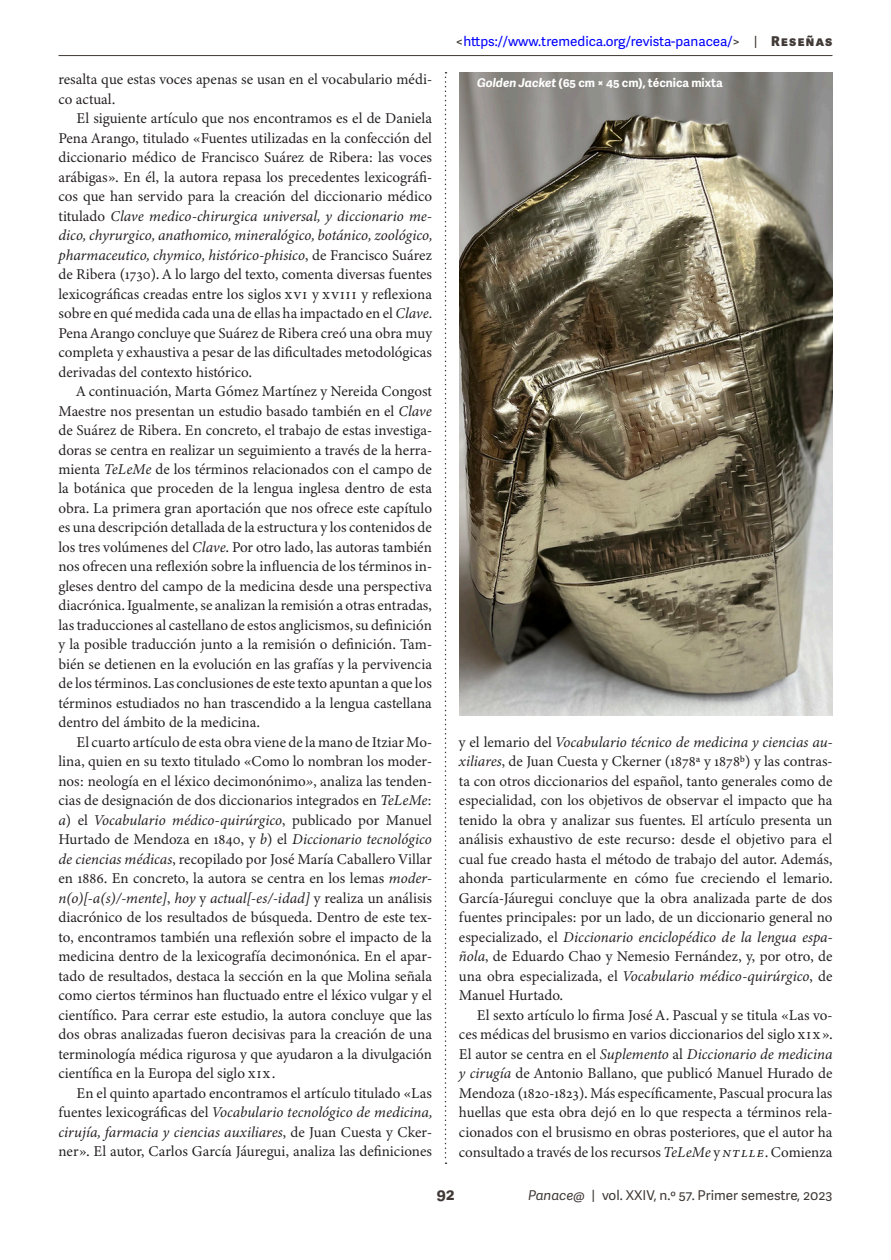
<style>
.page{position:relative;width:891px;height:1260px;background:#fff}
.page>*{position:absolute;margin:0;border:0;box-sizing:border-box;transform-origin:0 0}
.t1{font:700 16.5px "Adelle Sans";color:#403935}
.t2{font:15px/19.5px "Minion 3";letter-spacing:-.005em;color:#231f20;text-align:justify}
.t3{font:13.5px "Adelle Sans";color:#00f}
.t4{font:13.5px "Adelle Sans";color:#403935}
.t5{font:700 12px "Adelle Sans";color:#fff}
.s1{font-style:italic}
.s2{color:#403935}
.s3{font-weight:800;color:#403935}
.s4{font-family:"Minion Pro";font-style:italic}
</style>
<div class="page">
<hr style="left:58px;top:55px;width:774px;height:1px;background:#403935">
<svg style="left:445px;top:72px;width:2px;height:1092px"></svg>
<img style="left:459px;top:72px;width:373px;height:644px">
<p class="t2" style="left:58px;top:69px;width:375px">resalta que estas voces apenas se usan en el vocabulario médi&shy;co actual.</p>
<p class="t2" style="left:58px;top:108px;width:375px;text-indent:18px">El siguiente artículo que nos encontramos es el de Daniela Pena Arango, titulado «Fuentes utilizadas en la confección del diccionario médico de Francisco Suárez de Ribera: las voces arábigas». En él, la autora repasa los precedentes lexicográfi&shy;cos que han servido para la creación del diccionario médico titulado <span class="s1">Clave medico-chirurgica universal, y diccionario me&shy;dico, chyrurgico, anathomico, mineralógico, botánico, zoológico, pharmaceutico, chymico, histórico-phisico</span>, de Francisco Suárez de Ribera (1730). A lo largo del texto, comenta diversas fuentes lexicográficas creadas entre los siglos xvi y xviii y reflexiona sobre en qué medida cada una de ellas ha impactado en el <span class="s1">Clave.<br></span>Pena Arango concluye que Suárez de Ribera creó una obra muy completa y exhaustiva a pesar de las dificultades metodológicas derivadas del contexto histórico.</p>
<p class="t2" style="left:58px;top:381px;width:375px;text-indent:18px">A continuación, Marta Gómez Martínez y Nereida Congost Maestre nos presentan un estudio basado también en el <span class="s1">Clave </span>de Suárez de Ribera. En concreto, el trabajo de estas investiga&shy;doras se centra en realizar un seguimiento a través de la herra&shy;mienta <span class="s1">TeLeMe</span> de los términos relacionados con el campo de la botánica que proceden de la lengua inglesa dentro de esta obra. La primera gran aportación que nos ofrece este capítulo es una descripción detallada de la estructura y los contenidos de los tres volúmenes del <span class="s1">Clave</span>. Por otro lado, las autoras también nos ofrecen una reflexión sobre la influencia de los términos in&shy;gleses dentro del campo de la medicina desde una perspectiva diacrónica. Igualmente, se analizan la remisión a otras entradas, las traducciones al castellano de estos anglicismos, su definición y la posible traducción junto a la remisión o definición. Tam&shy;bién se detienen en la evolución en las grafías y la pervivencia de los términos. Las conclusiones de este texto apuntan a que los términos estudiados no han trascendido a la lengua castellana dentro del ámbito de la medicina.</p>
<p class="t2" style="left:58px;top:732px;width:375px;text-indent:18px">El cuarto artículo de esta obra viene de la mano de Itziar Mo&shy;lina, quien en su texto titulado «Como lo nombran los moder&shy;nos: neología en el léxico decimonónimo<span class="s1">»</span>, analiza las tenden&shy;cias de designación de dos diccionarios integrados en <span class="s1">TeLeMe</span>: <span class="s1">a</span>) el <span class="s1">Vocabulario médico-quirúrgico</span>, publicado por Manuel Hurtado de Mendoza en 1840, y <span class="s1">b</span>) el <span class="s1">Diccionario tecnológico de ciencias médicas</span>, recopilado por José María Caballero Villar en 1886. En concreto, la autora se centra en los lemas <span class="s1">moder&shy;n(o)[-a(s)/-mente]</span>, <span class="s1">hoy</span> y <span class="s1">actual[-es/-idad]</span> y realiza un análisis diacrónico de los resultados de búsqueda. Dentro de este tex&shy;to, encontramos también una reflexión sobre el impacto de la medicina dentro de la lexicografía decimonónica. En el apar&shy;tado de resultados, destaca la sección en la que Molina señala como ciertos términos han fluctuado entre el léxico vulgar y el científico. Para cerrar este estudio, la autora concluye que las dos obras analizadas fueron decisivas para la creación de una terminología médica rigurosa y que ayudaron a la divulgación científica en la Europa del siglo xix .</p>
<p class="t2" style="left:58px;top:1083px;width:375px;text-indent:18px">En el quinto apartado encontramos el artículo titulado «Las fuentes lexicográficas del <span class="s1">Vocabulario tecnológico de medicina, cirujía, farmacia y ciencias auxiliares</span>, de Juan Cuesta y Cker&shy;ner». El autor, Carlos García Jáuregui, analiza las definiciones</p>
<p class="t3" style="left:456px;top:32px;width:378px"><span class="s2">&lt;</span>https://www.tremedica.org/revista-panacea/<span class="s2">&gt; |</span> <span class="s3">Reseñas</span></p>
<p class="t5" style="left:477px;top:74px;width:247px"><span class="s1">Golden Jacket</span> (65 cm × 45 cm), técnica mixta</p>
<p class="t2" style="left:459px;top:732px;width:375px">y el lemario del <span class="s1">Vocabulario técnico de medicina y ciencias au&shy;xiliares</span>, de Juan Cuesta y Ckerner (1878ª y 1878b) y las contras&shy;ta con otros diccionarios del español, tanto generales como de especialidad, con los objetivos de observar el impacto que ha tenido la obra y analizar sus fuentes. El artículo presenta un análisis exhaustivo de este recurso: desde el objetivo para el cual fue creado hasta el método de trabajo del autor. Además, ahonda particularmente en cómo fue creciendo el lemario.<br>García-Jáuregui concluye que la obra analizada parte de dos fuentes principales: por un lado, de un diccionario general no especializado, el <span class="s1">Diccionario enciclopédico de la lengua espa&shy;ñola</span>, de Eduardo Chao y Nemesio Fernández, y, por otro, de una obra especializada, el <span class="s1">Vocabulario médico-quirúrgico</span>, de Manuel Hurtado.</p>
<p class="t2" style="left:459px;top:1005px;width:375px;text-indent:18px">El sexto artículo lo firma José A. Pascual y se titula «Las vo&shy;ces médicas del brusismo en varios diccionarios del siglo xix ».<br>El autor se centra en el <span class="s1">Suplemento</span> al <span class="s1">Diccionario de medicina y cirugía</span> de Antonio Ballano, que publicó Manuel Hurado de Mendoza (1820-1823). Más específicamente, Pascual procura las huellas que esta obra dejó en lo que respecta a términos rela&shy;cionados con el brusismo en obras posteriores, que el autor ha consultado a través de los recursos <span class="s1">TeLeMe</span> y <span class="s4">ntl l e</span>. Comienza</p>
<p class="t1" style="left:436px;top:1182px;width:20px">92</p>
<p class="t4" style="left:528px;top:1186px;width:306px"><span class="s1">Panace@</span> | vol. XXIV, n.º 57. Primer semestre, 2023</p>
</div>
